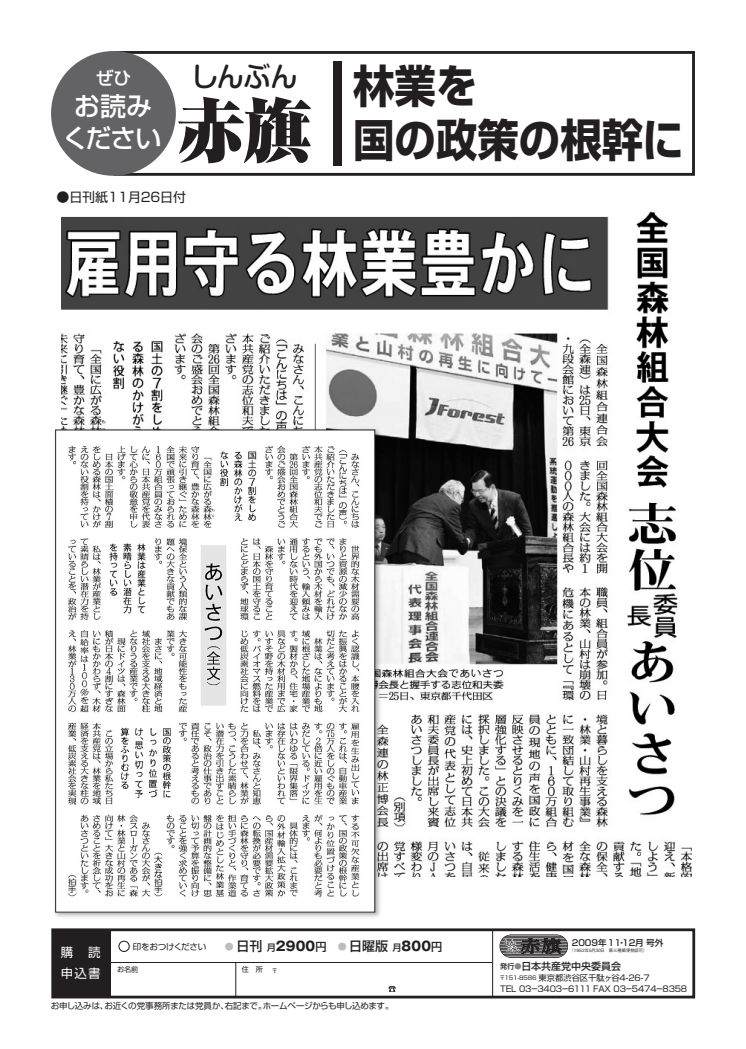
<style>
.page{position:relative;width:746px;height:1049px;background:#fff}
.page>*{position:absolute;margin:0;border:0;box-sizing:border-box;transform-origin:0 0}
.t1{font:900 68.5px "Ryumin Pro";color:#231f20}
.t2{font:700 45px "Shin Go Pro";color:#231f20;scale:.92 1}
.t3{font:500 27.3px "Shin M Go Pro";color:#231f20}
.t4{font:500 26px/32px "Shin Go Pro";letter-spacing:-.03em;color:#fff;text-align:center}
.t5{font:500 18px "Shin Go Pro";color:#fff}
.t6{font:700 13px "Gothic MB101 Pro";letter-spacing:-.24em;color:#231f20}
.t7{font:13px "Shin Go Pro";color:#231f20}
.t8{font:12.5px/20.6px "Shin Go Pro";color:#fff}
.t9{font:500 10px "Shin Go Pro";color:#231f20}
.t10{font:500 8.6px "Shin Go Pro";color:#231f20}
.t11{font:8.5px "Shin Go Pro";letter-spacing:-.03em;color:#231f20}
.t12{font:8.3px/10.8px "Shin Go Pro";letter-spacing:-.025em;color:#231f20}
.t13{font:7.1px "Shin Go Pro";color:#231f20}
.t14{font:500 6.3px/6.8px "Jun 34 Pro";color:#231f20;text-align:center}
.t15{font:500 4.3px "Gothic BBB Pro";color:#231f20}
.s1{font-family:"Shin Go Pro";font-weight:700;font-size:45px}
.s2{font-family:"Shin Go Pro";font-size:8.9px;color:#bcbdc0}
.s3{font-family:"Shin Go Pro";font-weight:500}
.s4{font-family:"Shin Go Pro";font-weight:500;font-size:9.2px}
.s5{font-family:"Shin Go Pro";font-weight:500;font-size:11.2px}
.s6{font-size:6px}
.s7{color:#fff}
.s8{font-family:"Ryumin Pro";font-weight:800;font-size:16.9px;color:#fff}
.s9{font-size:7.1px}
.s10{font-size:7.1px;color:#848689}
.s11{font-size:5.8px}
</style>
<div class="page">
<div style="left:51px;top:928px;width:644px;height:70px;border:3px solid #231f20"></div>
<div style="left:53px;top:929px;width:57px;height:68px;background:#231f20"></div>
<hr style="left:109px;top:962px;width:383px;height:1px;background:#231f20">
<div style="left:118px;top:940px;width:12px;height:12px;border:1px solid #231f20;border-radius:50%"></div>
<svg style="left:388px;top:986px;width:7px;height:6px"></svg>
<hr style="left:492px;top:930px;width:1px;height:67px;background:#231f20">
<hr style="left:235px;top:962px;width:1px;height:35px;background:#231f20">
<div style="left:499px;top:934px;width:69px;height:24px;border:1px solid #231f20;border-radius:12px"></div>
<hr style="left:499px;top:936px;width:69px;height:1px;background:#231f20">
<hr style="left:499px;top:934px;width:69px;height:1px;background:#231f20">
<hr style="left:499px;top:937px;width:69px;height:1px;background:#231f20">
<hr style="left:499px;top:939px;width:69px;height:1px;background:#231f20">
<hr style="left:499px;top:940px;width:69px;height:1px;background:#231f20">
<hr style="left:499px;top:942px;width:69px;height:1px;background:#231f20">
<hr style="left:499px;top:943px;width:69px;height:1px;background:#231f20">
<hr style="left:499px;top:945px;width:69px;height:1px;background:#231f20">
<hr style="left:499px;top:946px;width:69px;height:1px;background:#231f20">
<hr style="left:499px;top:948px;width:69px;height:1px;background:#231f20">
<hr style="left:499px;top:949px;width:69px;height:1px;background:#231f20">
<hr style="left:499px;top:951px;width:69px;height:1px;background:#231f20">
<hr style="left:499px;top:952px;width:69px;height:1px;background:#231f20">
<hr style="left:499px;top:954px;width:69px;height:1px;background:#231f20">
<hr style="left:499px;top:955px;width:69px;height:1px;background:#231f20">
<hr style="left:499px;top:957px;width:69px;height:1px;background:#231f20">
<svg style="left:504px;top:937px;width:58px;height:21px"></svg>
<div style="left:113px;top:51px;width:581px;height:125px;border:3px solid #231f20"></div>
<div style="left:51px;top:51px;width:125px;height:125px;background:#636366;border-radius:50%"></div>
<div style="left:333px;top:61px;width:8px;height:105px;background:#231f20"></div>
<img style="left:62px;top:211px;width:629px;height:665px">
<img style="left:55px;top:425px;width:328px;height:492px">
<div style="left:56px;top:430px;width:319px;height:482px;background:#fff"></div>
<div style="left:55px;top:430px;width:320px;height:482px;border:1px solid #231f20"></div>
<img style="left:68px;top:445px;width:292px;height:452px">
<h3 class="t5" style="left:96px;top:63px;width:37px">ぜひ</h3>
<h3 class="t4" style="left:62px;top:87px;width:100px">お読みください</h3>
<h3 class="t3" style="left:191px;top:55px;width:288px">しんぶん <span class="s1">林業を</span></h3>
<h2 class="t2" style="left:353px;top:104px;width:361px">国の政策の根幹に</h2>
<h1 class="t1" style="left:177px;top:76px;width:136px">赤旗</h1>
<h3 class="t7" style="left:57px;top:187px;width:131px">●日刊紙11月26日付</h3>
<h3 class="t8" style="left:61px;top:940px;width:41px">購　読申込書</h3>
<p class="t11" style="left:133px;top:940px;width:75px">印をおつけください</p>
<h3 class="t6" style="left:225px;top:936px;width:219px"><span class="s2">●</span> <span class="s3">日刊</span><span class="s4">月</span>２９００<span class="s5">円</span> <span class="s2">●</span> <span class="s3">日曜版</span><span class="s4">月</span>８００<span class="s5">円</span></h3>
<p class="t13" style="left:117px;top:964px;width:23px">お名前</p>
<p class="t13" style="left:242px;top:964px;width:38px">住　所 <span class="s6">〒</span></p>
<p class="t11" style="left:51px;top:999px;width:344px">お申し込みは、お近くの党事務所または党員か、右記まで。ホームページからも申し込めます。</p>
<p class="t14" style="left:504px;top:938px;width:17px"><span class="s7">し</span>んぶん</p>
<p class="t10" style="left:520px;top:936px;width:145px"><span class="s8">赤旗</span> 2009年11・12月号外</p>
<p class="t15" style="left:569px;top:947px;width:79px">（1952年5月30日　第三種郵便物認可）</p>
<p class="t9" style="left:500px;top:958px;width:122px"><span class="s9">発行</span><span class="s10">●</span>日本共産党中央委員会</p>
<p class="t12" style="left:499px;top:971px;width:189px"><span class="s11">〒１５１-８５８６</span>東京都渋谷区千駄ヶ谷４-２６-７<br>TEL 03ー3403ー6111 FAX 03ー5474ー8358</p>
</div>
